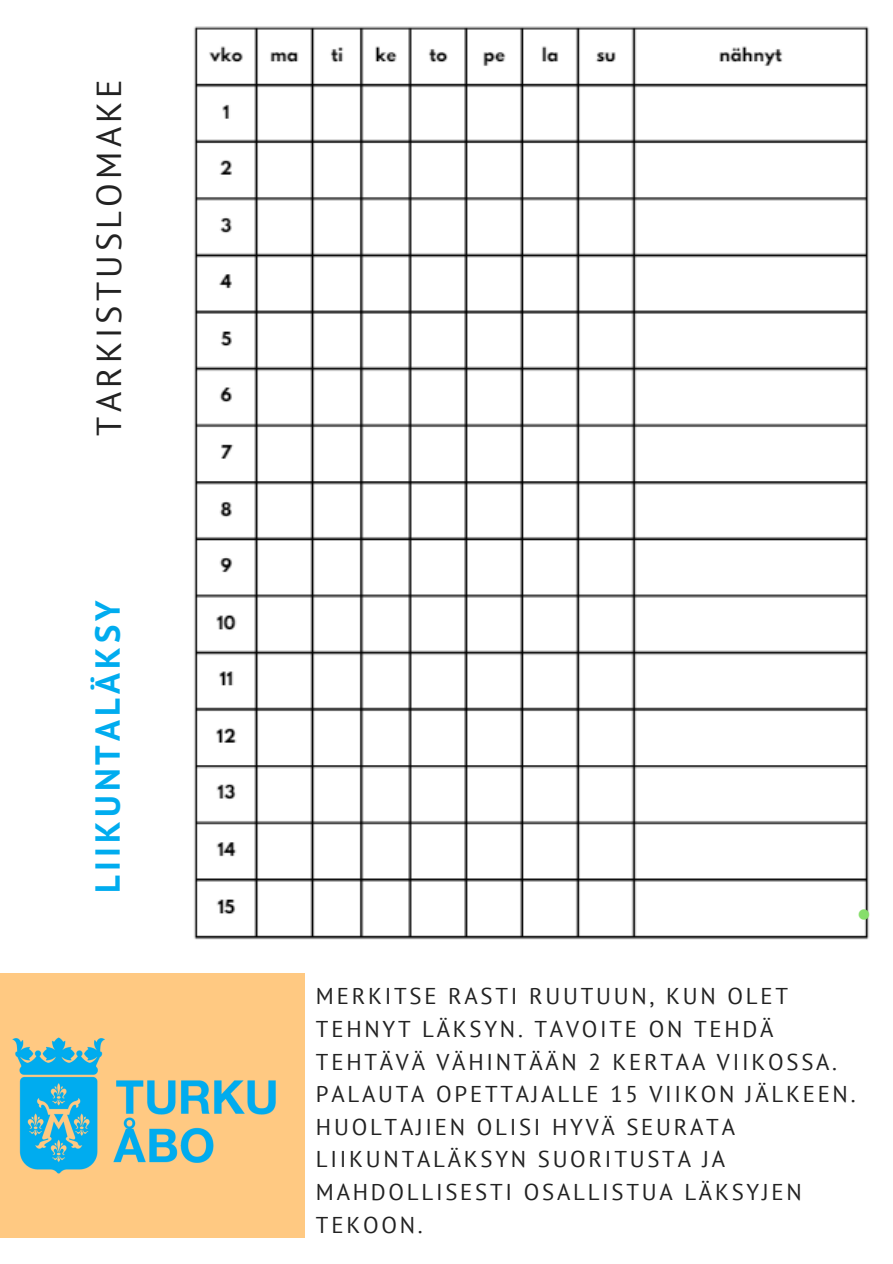
<style>
.page{position:relative;width:893px;height:1264px;background:#fff}
.page>*{position:absolute;margin:0;border:0;box-sizing:border-box;transform-origin:0 0}
.t1{font:700 45.15px "League Spartan";color:#86de6b}
.t2{font:34.65px "PT Sans";letter-spacing:.12em;color:#222}
.t3{font:700 34.65px "PT Sans";letter-spacing:.12em;color:#00acef}
.t4{font:22.8px/32.5px "PT Sans";letter-spacing:.12em;color:#222}
</style>
<div class="page">
<div style="left:0;top:973px;width:305px;height:264px;background:#ffc982"></div>
<img style="left:12px;top:1037px;width:264px;height:137px">
<img style="left:194px;top:26px;width:675px;height:914px">
<h2 class="t2" style="left:86px;top:435px;width:358px;rotate:-90deg">TARKISTUSLOMAKE</h2>
<h2 class="t3" style="left:84px;top:892px;width:294px;rotate:-90deg">LIIKUNTALÄKSY</h2>
<h1 class="t1" style="left:856px;top:878px;width:17px">.</h1>
<p class="t4" style="left:316px;top:979px;width:541px">MERKITSE RASTI RUUTUUN, KUN OLET<br>TEHNYT LÄKSYN. TAVOITE ON TEHDÄ<br>TEHTÄVÄ VÄHINTÄÄN 2 KERTAA VIIKOSSA.<br>PALAUTA OPETTAJALLE 15 VIIKON JÄLKEEN.<br>HUOLTAJIEN OLISI HYVÄ SEURATA<br>LIIKUNTALÄKSYN SUORITUSTA JA<br>MAHDOLLISESTI OSALLISTUA LÄKSYJEN<br>TEKOON.</p>
</div>
